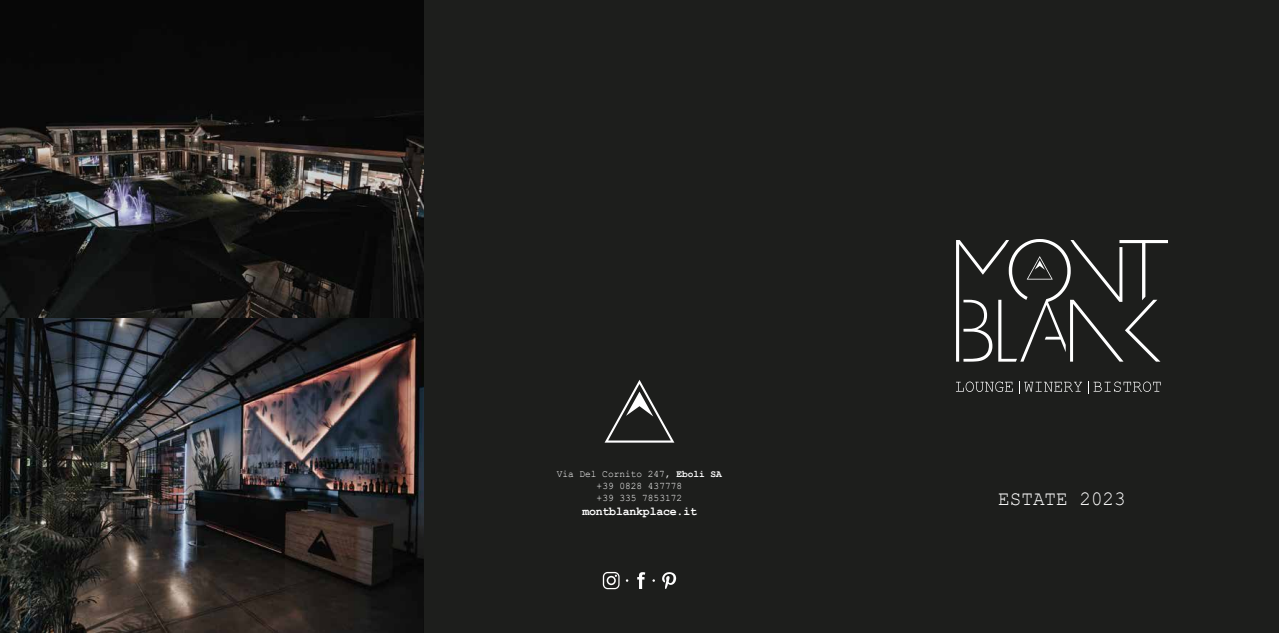
<style>
.page{position:relative;width:1279px;height:633px;background:#fff}
.page>*{position:absolute;margin:0;border:0;box-sizing:border-box;transform-origin:0 0}
.t1{font:20.4px "Courier New";color:#fff;scale:.95 1}
.t2{font:700 12.1px "Courier New";letter-spacing:-.015em;color:#fff;scale:.95 1}
.t3{font:10px/12px "Courier New";color:#fff;text-align:center;scale:.95 1}
.s1{font-weight:700}
</style>
<div class="page">
<div style="left:0;top:0;width:1278px;height:632px;background:#1d1e1c"></div>
<svg style="left:605px;top:380px;width:69px;height:62px"></svg>
<svg style="left:637px;top:572px;width:8px;height:16px"></svg>
<svg style="left:603px;top:571px;width:16px;height:17px"></svg>
<svg style="left:662px;top:572px;width:14px;height:16px"></svg>
<img style="left:0;top:0;width:424px;height:632px">
<svg style="left:956px;top:239px;width:212px;height:122px"></svg>
<svg style="left:956px;top:381px;width:56px;height:10px"></svg>
<svg style="left:1019px;top:381px;width:63px;height:12px"></svg>
<svg style="left:1088px;top:381px;width:72px;height:12px"></svg>
<p class="t3" style="left:556px;top:467px;width:175px">Via Del Cornito 247, <span class="s1">Eboli SA </span>+39 0828 437778<br>+39 335 7853172</p>
<p class="t2" style="left:582px;top:503px;width:122px">montblankplace.it</p>
<h1 class="t1" style="left:998px;top:485px;width:136px">ESTATE 2023</h1>
</div>
